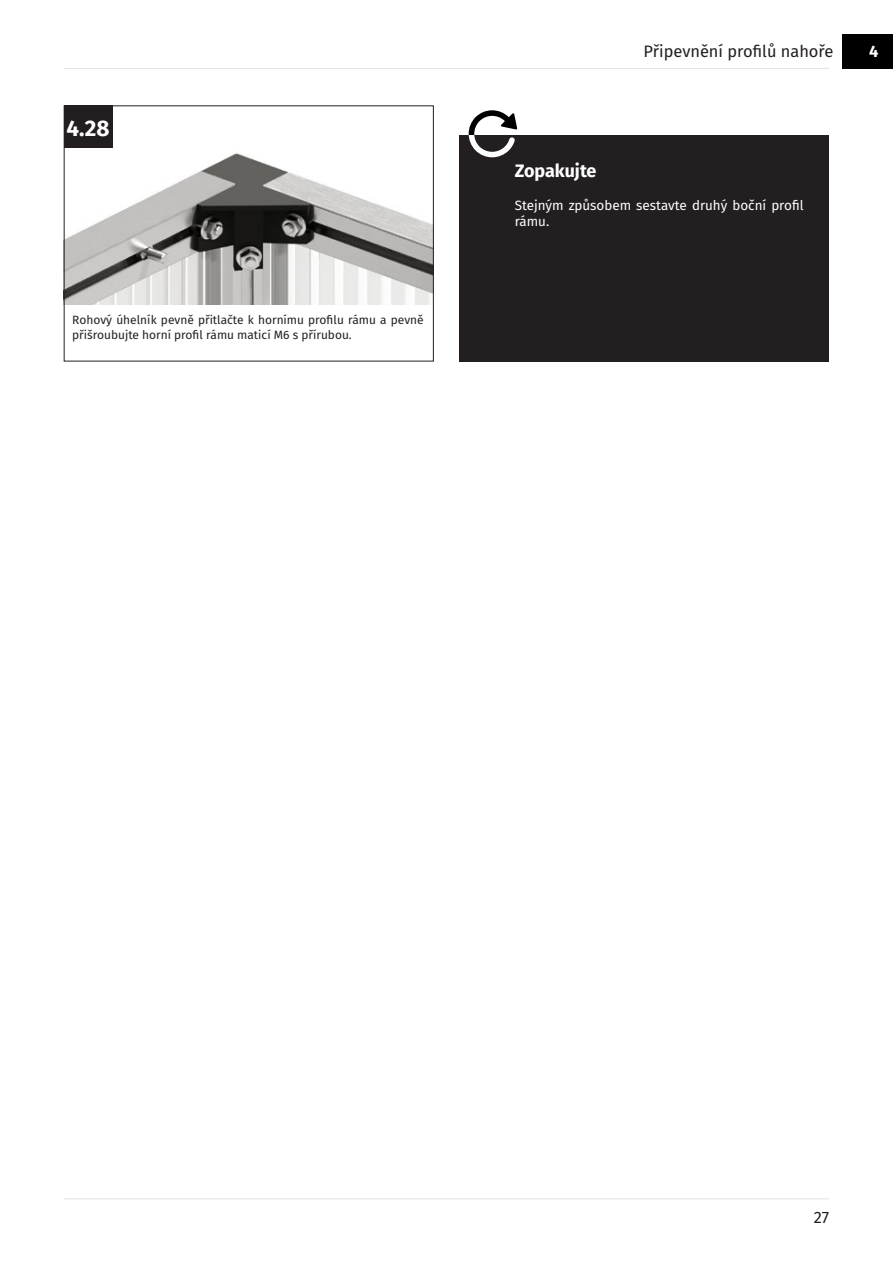
<style>
.page{position:relative;width:893px;height:1263px;background:#fff}
.page>*{position:absolute;margin:0;border:0;box-sizing:border-box;transform-origin:0 0}
.t1{font:700 22.5px "Fira Sans";color:#fff}
.t2{font:700 18px "Fira Sans";letter-spacing:-.005em;color:#fff}
.t3{font:16.5px "Fira Sans";color:#231f20}
.t4{font:700 16.5px "Fira Sans";color:#fff}
.t5{font:13.5px/16.2px "Fira Sans";color:#fff}
.t6{font:12px/14.4px "Fira Sans";color:#231f20}
</style>
<div class="page">
<hr style="left:64px;top:1198px;width:765px;height:1px;background:#e3e3e3">
<img style="left:66px;top:107px;width:366px;height:197px">
<div style="left:459px;top:135px;width:370px;height:226px;background:#231f20"></div>
<div style="left:842px;top:34px;width:51px;height:34px;background:#000"></div>
<hr style="left:64px;top:68px;width:765px;height:1px;background:#e3e3e3">
<svg style="left:469px;top:110px;width:48px;height:47px"></svg>
<div style="left:64px;top:105px;width:48px;height:43px;background:#231f20"></div>
<p class="t1" style="left:67px;top:109px;width:44px">4.28</p>
<p class="t6" style="left:72px;top:312px;width:353px">Rohový úhelník pevně přitlačte k hornímu profilu rámu a pevně přišroubujte horní profil rámu maticí M6 s přírubou.</p>
<p class="t3" style="left:644px;top:38px;width:191px">Připevnění profilů nahoře</p>
<p class="t4" style="left:869px;top:37px;width:11px">4</p>
<p class="t2" style="left:515px;top:156px;width:83px">Zopakujte</p>
<p class="t5" style="left:515px;top:197px;width:291px">Stejným způsobem sestavte druhý boční profil rámu.</p>
<h3 class="t3" style="left:814px;top:1205px;width:17px">27</h3>
</div>
